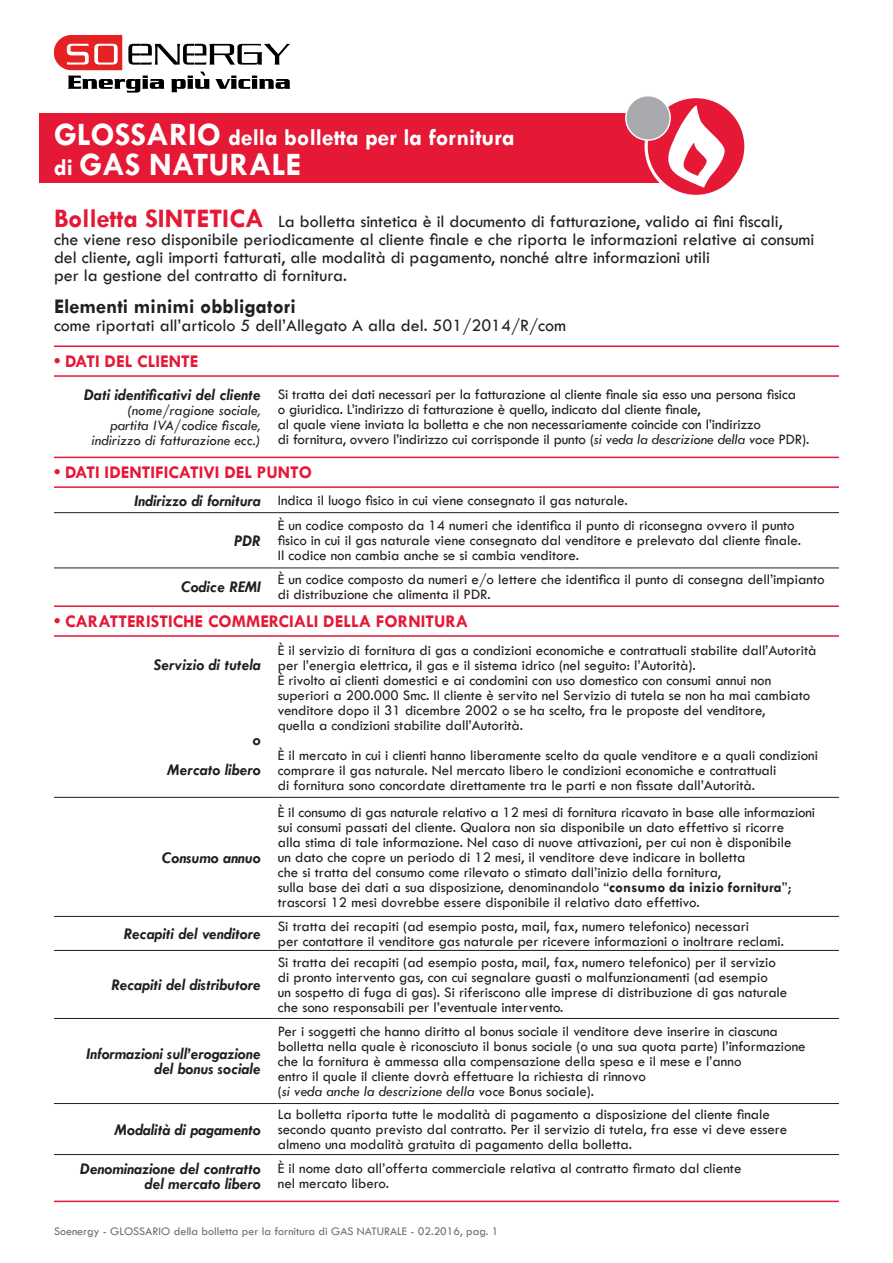
<style>
.page{position:relative;width:893px;height:1263px;background:#fff}
.page>*{position:absolute;margin:0;border:0;box-sizing:border-box;transform-origin:0 0}
.t1{font:700 33px "Tw Cen";color:#fff}
.t2{font:700 24px "Tw Cen";color:#fff}
.t3{font:700 21px "Tw Cen";color:#231f20}
.t4{font:18px "Tw Cen";color:#231f20}
.t5{font:700 18px "Tw Cen";color:#e51836}
.t6{font:italic 700 16.5px "Tw Cen";color:#231f20}
.t7{font:15px/15px "Tw Cen";color:#231f20}
.t8{font:italic 15px "Tw Cen";color:#231f20}
.t9{font:12px "Tw Cen";color:#6c6d70}
.s1{font-size:33px}
.s2{font-size:24px}
.s3{font-weight:700;font-size:27px;color:#e51836}
.s4{font-style:italic}
.s5{font-weight:700}
.s6{font-style:normal}
</style>
<div class="page">
<div style="left:39px;top:114px;width:664px;height:69px;background:#e51836"></div>
<svg style="left:54px;top:35px;width:236px;height:58px"></svg>
<hr style="left:54px;top:605px;width:224px;height:2px;background:#e51836">
<hr style="left:278px;top:605px;width:561px;height:2px;background:#e51836">
<hr style="left:54px;top:1200px;width:224px;height:2px;background:#e51836">
<hr style="left:278px;top:1200px;width:561px;height:2px;background:#e51836">
<hr style="left:54px;top:345px;width:224px;height:2px;background:#e51836">
<hr style="left:278px;top:345px;width:561px;height:2px;background:#e51836">
<hr style="left:54px;top:457px;width:224px;height:1px;background:#e51836">
<hr style="left:278px;top:457px;width:561px;height:1px;background:#e51836">
<hr style="left:54px;top:512px;width:224px;height:1px;background:#231f20">
<hr style="left:278px;top:512px;width:561px;height:1px;background:#231f20">
<hr style="left:54px;top:568px;width:224px;height:1px;background:#231f20">
<hr style="left:278px;top:568px;width:561px;height:1px;background:#231f20">
<hr style="left:54px;top:797px;width:224px;height:1px;background:#231f20">
<hr style="left:278px;top:797px;width:561px;height:1px;background:#231f20">
<hr style="left:54px;top:916px;width:224px;height:1px;background:#231f20">
<hr style="left:278px;top:916px;width:561px;height:1px;background:#231f20">
<hr style="left:54px;top:950px;width:224px;height:1px;background:#231f20">
<hr style="left:278px;top:950px;width:561px;height:1px;background:#231f20">
<hr style="left:54px;top:1018px;width:224px;height:1px;background:#231f20">
<hr style="left:278px;top:1018px;width:561px;height:1px;background:#231f20">
<hr style="left:54px;top:1103px;width:224px;height:1px;background:#231f20">
<hr style="left:278px;top:1103px;width:561px;height:1px;background:#231f20">
<hr style="left:54px;top:1154px;width:224px;height:1px;background:#231f20">
<hr style="left:278px;top:1154px;width:561px;height:1px;background:#231f20">
<hr style="left:54px;top:375px;width:224px;height:2px;background:#e51836">
<hr style="left:278px;top:375px;width:561px;height:2px;background:#e51836">
<hr style="left:54px;top:486px;width:224px;height:2px;background:#e51836">
<hr style="left:278px;top:486px;width:561px;height:2px;background:#e51836">
<hr style="left:54px;top:635px;width:224px;height:2px;background:#e51836">
<hr style="left:278px;top:635px;width:561px;height:2px;background:#e51836">
<div style="left:646px;top:97px;width:100px;height:99px;background:#e51836;border-radius:50%"></div>
<div style="left:644px;top:95px;width:103px;height:103px;border:3px solid #fff;border-radius:50%"></div>
<div style="left:626px;top:96px;width:44px;height:44px;background:#a8a9ad;border-radius:50%"></div>
<div style="left:625px;top:95px;width:46px;height:46px;border:1px solid #fff;border-radius:50%"></div>
<svg style="left:667px;top:107px;width:59px;height:81px"></svg>
<p class="t2" style="left:54px;top:123px;width:462px"><span class="s1">GLOSSARIO</span> della bolletta per la fornitura</p>
<p class="t1" style="left:54px;top:144px;width:249px"><span class="s2">di</span> GAS NATURALE</p>
<p class="t4" style="left:54px;top:210px;width:730px"><span class="s3">Bolletta SINTETICA</span> La bolletta sintetica è il documento di fatturazione, valido ai fini fiscali,</p>
<p class="t4" style="left:54px;top:228px;width:762px">che viene reso disponibile periodicamente al cliente finale e che riporta le informazioni relative ai consumi</p>
<p class="t4" style="left:54px;top:246px;width:658px">del cliente, agli importi fatturati, alle modalità di pagamento, nonché altre informazioni utili</p>
<p class="t4" style="left:54px;top:264px;width:295px">per la gestione del contratto di fornitura.</p>
<p class="t3" style="left:54px;top:294px;width:243px">Elementi minimi obbligatori</p>
<p class="t4" style="left:54px;top:315px;width:514px">come riportati all’articolo 5 dell’Allegato A alla del. 501/2014/R/com</p>
<p class="t5" style="left:54px;top:351px;width:146px">• DATI DEL CLIENTE</p>
<p class="t6" style="left:84px;top:385px;width:178px">Dati identificativi del cliente</p>
<p class="t8" style="left:127px;top:401px;width:135px">(nome/ragione sociale,</p>
<p class="t8" style="left:110px;top:416px;width:152px">partita IVA/codice fiscale,</p>
<p class="t8" style="left:92px;top:431px;width:171px">indirizzo di fatturazione ecc.)</p>
<p class="t7" style="left:278px;top:387px;width:520px">Si tratta dei dati necessari per la fatturazione al cliente finale sia esso una persona fisica</p>
<p class="t7" style="left:278px;top:402px;width:424px">o giuridica. L’indirizzo di fatturazione è quello, indicato dal cliente finale,</p>
<p class="t7" style="left:278px;top:417px;width:485px">al quale viene inviata la bolletta e che non necessariamente coincide con l’indirizzo</p>
<p class="t7" style="left:278px;top:432px;width:533px">di fornitura, ovvero l’indirizzo cui corrisponde il punto (<span class="s4">si veda la descrizione della voce</span> PDR).</p>
<p class="t5" style="left:54px;top:462px;width:259px">• DATI IDENTIFICATIVI DEL PUNTO</p>
<p class="t6" style="left:135px;top:491px;width:127px">Indirizzo di fornitura</p>
<p class="t7" style="left:278px;top:493px;width:351px">Indica il luogo fisico in cui viene consegnato il gas naturale.</p>
<p class="t6" style="left:234px;top:531px;width:28px">PDR</p>
<p class="t7" style="left:278px;top:518px;width:525px">È un codice composto da 14 numeri che identifica il punto di riconsegna ovvero il punto fisico in cui il gas naturale viene consegnato dal venditore e prelevato dal cliente finale.</p>
<p class="t7" style="left:278px;top:548px;width:303px">Il codice non cambia anche se si cambia venditore.</p>
<p class="t6" style="left:181px;top:577px;width:81px">Codice REMI</p>
<p class="t7" style="left:278px;top:572px;width:548px">È un codice composto da numeri e/o lettere che identifica il punto di consegna dell’impianto di distribuzione che alimenta il PDR.</p>
<p class="t5" style="left:54px;top:611px;width:416px">• CARATTERISTICHE COMMERCIALI DELLA FORNITURA</p>
<p class="t6" style="left:154px;top:655px;width:108px">Servizio di tutela</p>
<p class="t7" style="left:278px;top:642px;width:540px">È il servizio di fornitura di gas a condizioni economiche e contrattuali stabilite dall’Autorità per l’energia elettrica, il gas e il sistema idrico (nel seguito: l’Autorità).</p>
<p class="t7" style="left:278px;top:672px;width:534px">È rivolto ai clienti domestici e ai condomini con uso domestico con consumi annui non superiori a 200.000 Smc. Il cliente è servito nel Servizio di tutela se non ha mai cambiato venditore dopo il 31 dicembre 2002 o se ha scelto, fra le proposte del venditore,</p>
<p class="t7" style="left:278px;top:717px;width:247px">quella a condizioni stabilite dall’Autorità.</p>
<p class="t7" style="left:278px;top:747px;width:542px">È il mercato in cui i clienti hanno liberamente scelto da quale venditore e a quali condizioni comprare il gas naturale. Nel mercato libero le condizioni economiche e contrattuali</p>
<p class="t7" style="left:278px;top:777px;width:479px">di fornitura sono concordate direttamente tra le parti e non fissate dall’Autorità.</p>
<p class="t6" style="left:253px;top:730px;width:9px">o</p>
<p class="t6" style="left:167px;top:760px;width:95px">Mercato libero</p>
<p class="t6" style="left:162px;top:847px;width:100px">Consumo annuo</p>
<p class="t7" style="left:278px;top:805px;width:539px">È il consumo di gas naturale relativo a 12 mesi di fornitura ricavato in base alle informazioni</p>
<p class="t7" style="left:278px;top:820px;width:508px">sui consumi passati del cliente. Qualora non sia disponibile un dato effettivo si ricorre</p>
<p class="t7" style="left:278px;top:835px;width:515px">alla stima di tale informazione. Nel caso di nuove attivazioni, per cui non è disponibile</p>
<p class="t7" style="left:278px;top:850px;width:469px">un dato che copre un periodo di 12 mesi, il venditore deve indicare in bolletta</p>
<p class="t7" style="left:278px;top:865px;width:445px">che si tratta del consumo come rilevato o stimato dall’inizio della fornitura,</p>
<p class="t7" style="left:278px;top:880px;width:515px">sulla base dei dati a sua disposizione, denominandolo “<span class="s5">consumo da inizio fornitura</span>”;</p>
<p class="t7" style="left:278px;top:895px;width:423px">trascorsi 12 mesi dovrebbe essere disponibile il relativo dato effettivo.</p>
<p class="t6" style="left:124px;top:924px;width:138px">Recapiti del venditore</p>
<p class="t7" style="left:278px;top:919px;width:473px">Si tratta dei recapiti (ad esempio posta, mail, fax, numero telefonico) necessari</p>
<p class="t7" style="left:278px;top:934px;width:508px">per contattare il venditore gas naturale per ricevere informazioni o inoltrare reclami.</p>
<p class="t6" style="left:111px;top:975px;width:151px">Recapiti del distributore</p>
<p class="t6" style="left:87px;top:1044px;width:175px">Informazioni sull’erogazione</p>
<p class="t6" style="left:154px;top:1059px;width:108px">del bonus sociale</p>
<p class="t6" style="left:115px;top:1119px;width:147px">Modalità di pagamento</p>
<p class="t6" style="left:80px;top:1159px;width:182px">Denominazione del contratto</p>
<p class="t6" style="left:145px;top:1174px;width:118px">del mercato libero</p>
<p class="t7" style="left:278px;top:955px;width:500px">Si tratta dei recapiti (ad esempio posta, mail, fax, numero telefonico) per il servizio</p>
<p class="t7" style="left:278px;top:970px;width:492px">di pronto intervento gas, con cui segnalare guasti o malfunzionamenti (ad esempio</p>
<p class="t7" style="left:278px;top:985px;width:511px">un sospetto di fuga di gas). Si riferiscono alle imprese di distribuzione di gas naturale</p>
<p class="t7" style="left:278px;top:1000px;width:287px">che sono responsabili per l’eventuale intervento.</p>
<p class="t7" style="left:278px;top:1024px;width:529px">Per i soggetti che hanno diritto al bonus sociale il venditore deve inserire in ciascuna bolletta nella quale è riconosciuto il bonus sociale (o una sua quota parte) l’informazione che la fornitura è ammessa alla compensazione della spesa e il mese e l’anno</p>
<p class="t7" style="left:278px;top:1069px;width:370px">entro il quale il cliente dovrà effettuare la richiesta di rinnovo</p>
<p class="t8" style="left:278px;top:1082px;width:318px"><span class="s6">(</span>si veda anche la descrizione della voce <span class="s6">Bonus sociale).</span></p>
<p class="t7" style="left:278px;top:1107px;width:494px">La bolletta riporta tutte le modalità di pagamento a disposizione del cliente finale</p>
<p class="t7" style="left:278px;top:1122px;width:511px">secondo quanto previsto dal contratto. Per il servizio di tutela, fra esse vi deve essere almeno una modalità gratuita di pagamento della bolletta.</p>
<p class="t7" style="left:278px;top:1161px;width:465px">È il nome dato all’offerta commerciale relativa al contratto firmato dal cliente</p>
<p class="t7" style="left:278px;top:1176px;width:113px">nel mercato libero.</p>
<p class="t9" style="left:54px;top:1224px;width:446px">Soenergy - GLOSSARIO della bolletta per la fornitura di GAS NATURALE - 02.2016, pag. 1</p>
</div>
